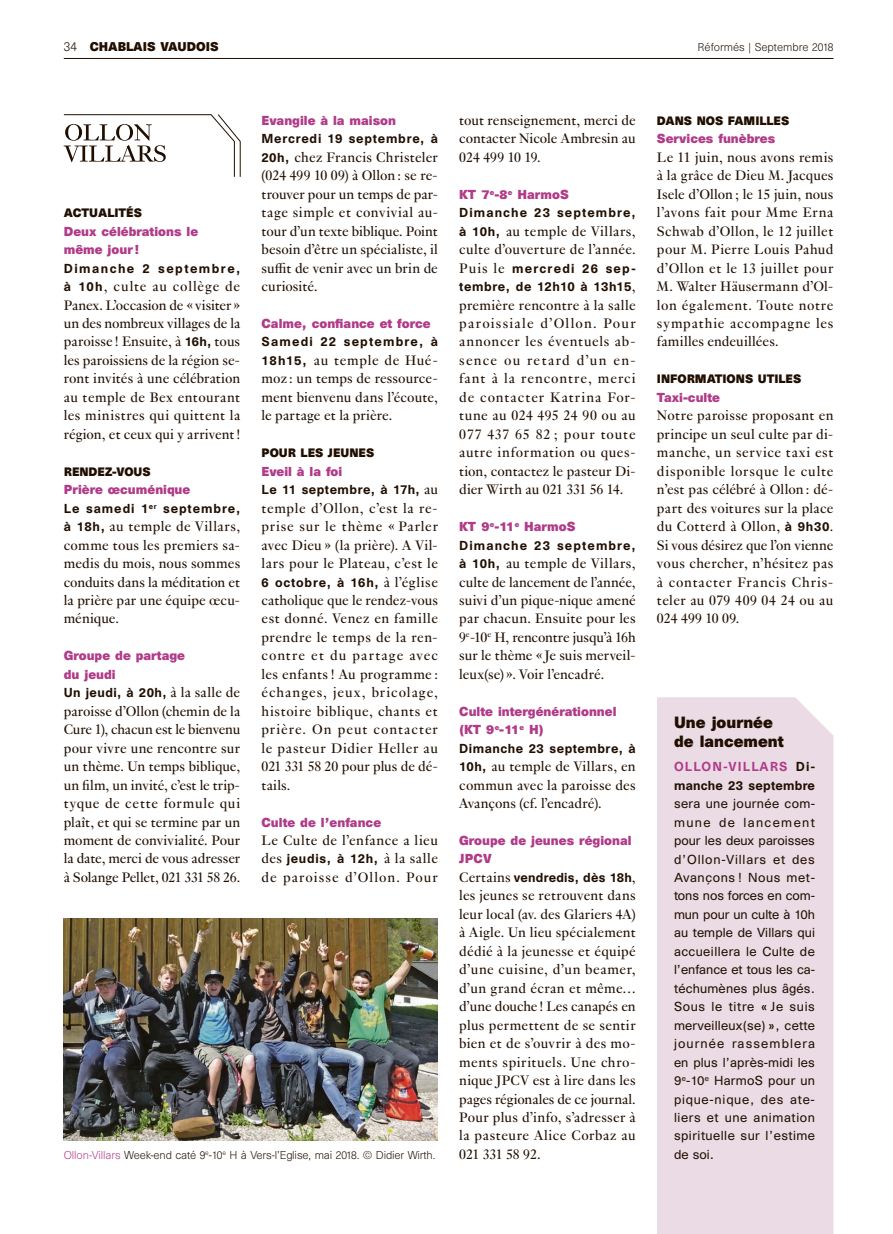
<style>
.page{position:relative;width:893px;height:1234px;background:#fff}
.page>*{position:absolute;margin:0;border:0;box-sizing:border-box;transform-origin:0 0}
.t1{font:15px/18.5px "Genath";letter-spacing:.015em;color:#200e00;text-align:justify}
.t2{font:15px "Genath";letter-spacing:.035em;color:#200e00}
.t3{font:15px "Genath";letter-spacing:.065em;color:#200e00}
.t4{font:700 15px/18.5px "Unica SB";color:#200e00}
.t5{font:12px/18.5px "Unica SB";letter-spacing:.04em;color:#200e00;text-align:justify}
.t6{font:700 12px/18.5px "Unica SB";color:#b03b88}
.t7{font:500 12px/18.5px "Unica SB";letter-spacing:.08em;color:#200e00}
.t8{font:500 12px/18.5px "Unica SB";letter-spacing:.055em;color:#200e00}
.t9{font:500 12px/18.5px "Unica SB";letter-spacing:.02em;color:#200e00}
.t10{font:500 12px/18.5px "Unica SB";letter-spacing:.045em;color:#200e00}
.t11{font:500 12px "Unica SB";letter-spacing:.06em;color:#200e00}
.t12{font:500 12px "Unica SB";letter-spacing:.125em;color:#200e00}
.t13{font:500 12px "Unica SB";letter-spacing:.1em;color:#200e00}
.t14{font:700 11.7px "Unica SB";color:#200e00}
.t15{font:700 11.25px "Unica SB";color:#200e00}
.t16{font:300 10.5px "Unica SB";letter-spacing:-.01em;color:#200e00}
.s1{font-weight:300;font-size:12px}
.s2{font-weight:700;color:#b03b88}
.s3{font-family:"Unica SB";font-weight:500;font-size:12px}
.s4{font-family:"Genath";font-weight:400;font-size:15px}
.s5{font-weight:500;color:#200e00}
.s6{font-family:"Genath";font-weight:400;font-size:15px;color:#200e00}
.s7{color:#b03b88}
</style>
<div class="page">
<svg style="left:63px;top:114px;width:178px;height:63px"></svg>
<div style="left:657px;top:697px;width:176px;height:536px;background:#eadbe4"></div>
<img style="left:64px;top:918px;width:374px;height:222px">
<hr style="left:64px;top:58px;width:769px;height:1px;background:#200e00">
<p class="t14" style="left:64px;top:39px;width:156px"><span class="s1">34</span> CHABLAIS VAUDOIS</p>
<p class="t16" style="left:698px;top:41px;width:137px">Réformés | Septembre 2018</p>
<p class="t1" style="left:459px;top:110px;width:178px">tout renseignement, merci de contacter Nicole Ambresin au 024 499 10 19.</p>
<p class="t7" style="left:459px;top:186px;width:178px"><span class="s2">KT 7</span><sup>e</sup><span class="s2">-8</span><sup>e</sup> <span class="s2">HarmoS<br></span>Dimanche 23 septembre,</p>
<p class="t1" style="left:459px;top:220px;width:178px"><span class="s3">à 10h,</span> au temple de Villars, culte d’ouverture de l’année.</p>
<p class="t8" style="left:459px;top:260px;width:178px"><span class="s4">Puis le</span> mercredi 26 sep&shy;tembre, de 12h10 à 13h15<span class="s4">,</span></p>
<p class="t1" style="left:459px;top:294px;width:178px">première rencontre à la salle paroissiale d’Ollon. Pour annoncer les éventuels ab&shy;sence ou retard d’un en&shy;fant à la rencontre, merci de contacter Katrina For&shy;tune au 024 495 24 90 ou au 077 437 65 82 ; pour toute autre information ou ques&shy;tion, contactez le pasteur Di&shy;dier Wirth au 021 331 56 14.</p>
<p class="t7" style="left:459px;top:518px;width:178px"><span class="s2">KT 9</span><sup>e</sup><span class="s2">-11</span><sup>e</sup> <span class="s2">HarmoS<br></span>Dimanche 23 septembre,</p>
<p class="t1" style="left:459px;top:553px;width:178px"><span class="s3">à 10h,</span> au temple de Villars, culte de lancement de l’année, suivi d’un pique-nique amené par chacun. Ensuite pour les 9<sup>e</sup>-10<sup>e</sup> H, rencontre jusqu’à 16h sur le thème « Je suis merveil&shy;leux(se) ». Voir l’encadré.</p>
<p class="t6" style="left:459px;top:703px;width:178px">Culte intergénérationnel (KT 9<sup>e</sup>-11<sup>e</sup> H)<br><span class="s5">Dimanche 23 septembre, à</span></p>
<p class="t1" style="left:459px;top:756px;width:178px"><span class="s3">10h,</span> au temple de Villars, en commun avec la paroisse des Avançons (cf. l’encadré).</p>
<p class="t6" style="left:459px;top:832px;width:178px">Groupe de jeunes régional<br>JPCV<br><span class="s6">Certains</span> <span class="s5">vendredis, dès 18h</span><span class="s6">,</span></p>
<p class="t1" style="left:459px;top:885px;width:178px">les jeunes se retrouvent dans leur local (av. des Glariers 4A) à Aigle. Un lieu spécialement dédié à la jeunesse et équipé d’une cuisine, d’un beamer, d’un grand écran et même… d’une douche ! Les canapés en plus permettent de se sentir bien et de s’ouvrir à des mo&shy;ments spirituels. Une chro&shy;nique JPCV est à lire dans les pages régionales de ce journal.<br>Pour plus d’info, s’adresser à la pasteure Alice Corbaz au 021 331 58 92.</p>
<p class="t6" style="left:261px;top:112px;width:136px">Evangile à la maison</p>
<p class="t7" style="left:261px;top:130px;width:178px">Mercredi 19 septembre, à</p>
<p class="t1" style="left:261px;top:147px;width:178px"><span class="s3">20h,</span> chez Francis Christeler (024 499 10 09) à Ollon : se re&shy;trouver pour un temps de par&shy;tage simple et convivial au&shy;tour d’un texte biblique. Point besoin d’être un spécialiste, il suffit de venir avec un brin de curiosité.</p>
<p class="t6" style="left:261px;top:315px;width:171px">Calme, confiance et force</p>
<p class="t13" style="left:261px;top:334px;width:178px">Samedi 22 septembre, à</p>
<p class="t1" style="left:261px;top:350px;width:178px"><span class="s3">18h15,</span> au temple de Hué&shy;moz : un temps de ressource&shy;ment bienvenu dans l’écoute, le partage et la prière.</p>
<p class="t15" style="left:261px;top:446px;width:114px">POUR LES JEUNES</p>
<p class="t10" style="left:261px;top:463px;width:178px"><span class="s2">Eveil à la foi<br></span>Le 11 septembre, à 17h, <span class="s4">au</span></p>
<p class="t1" style="left:261px;top:497px;width:178px">temple d’Ollon, c’est la re&shy;prise sur le thème « Parler avec Dieu » (la prière). A Vil&shy;lars pour le Plateau, c’est le</p>
<p class="t7" style="left:261px;top:573px;width:178px">6 octobre, à 16h, <span class="s4">à l’église</span></p>
<p class="t1" style="left:261px;top:589px;width:178px">catholique que le rendez-vous est donné. Venez en famille prendre le temps de la ren&shy;contre et du partage avec les enfants ! Au programme : échanges, jeux, bricolage, histoire biblique, chants et prière. On peut contacter le pasteur Didier Heller au 021 331 58 20 pour plus de dé&shy;tails.</p>
<p class="t6" style="left:261px;top:813px;width:121px">Culte de l’enfance</p>
<p class="t2" style="left:261px;top:829px;width:178px">Le Culte de l’enfance a lieu</p>
<p class="t11" style="left:261px;top:851px;width:178px"><span class="s4">des</span> jeudis, à 12h, <span class="s4">à la salle</span></p>
<p class="t3" style="left:261px;top:866px;width:178px">de paroisse d’Ollon. Pour</p>
<p class="t15" style="left:657px;top:114px;width:134px">DANS NOS FAMILLES</p>
<p class="t6" style="left:657px;top:131px;width:120px">Services funèbres</p>
<p class="t1" style="left:657px;top:147px;width:178px">Le 11 juin, nous avons remis à la grâce de Dieu M. Jacques Isele d’Ollon ; le 15 juin, nous l’avons fait pour Mme Erna Schwab d’Ollon, le 12 juillet pour M. Pierre Louis Pahud d’Ollon et le 13 juillet pour M. Walter Häusermann d’Ol&shy;lon également. Toute notre sympathie accompagne les familles endeuillées.</p>
<p class="t15" style="left:657px;top:372px;width:146px">INFORMATIONS UTILES</p>
<p class="t6" style="left:657px;top:389px;width:65px">Taxi-culte</p>
<p class="t1" style="left:657px;top:405px;width:178px">Notre paroisse proposant en principe un seul culte par di&shy;manche, un service taxi est disponible lorsque le culte n’est pas célébré à Ollon : dé&shy;part des voitures sur la place du Cotterd à Ollon, <span class="s3">à 9h30</span>.<br>Si vous désirez que l’on vienne vous chercher, n’hésitez pas à contacter Francis Chris&shy;teler au 079 409 04 24 ou au 024 499 10 09.</p>
<p class="t15" style="left:64px;top:206px;width:80px">ACTUALITÉS</p>
<p class="t6" style="left:64px;top:223px;width:136px">Deux célébrations le même jour !</p>
<p class="t12" style="left:64px;top:260px;width:178px">Dimanche 2 septembre,</p>
<p class="t1" style="left:64px;top:276px;width:178px"><span class="s3">à 10h</span>, culte au collège de Panex. L’occasion de « visiter » un des nombreux villages de la paroisse ! Ensuite, à <span class="s3">16h,</span> tous les paroissiens de la région se&shy;ront invités à une célébration au temple de Bex entourant les ministres qui quittent la région, et ceux qui y arrivent !</p>
<p class="t15" style="left:64px;top:464px;width:88px">RENDEZ-VOUS</p>
<p class="t7" style="left:64px;top:481px;width:178px"><span class="s2">Prière œcuménique<br></span>Le samedi 1<sup>er</sup> septembre,</p>
<p class="t1" style="left:64px;top:516px;width:178px"><span class="s3">à 18h,</span> au temple de Villars, comme tous les premiers sa&shy;medis du mois, nous sommes conduits dans la méditation et la prière par une équipe œcu&shy;ménique.</p>
<p class="t6" style="left:64px;top:647px;width:178px">Groupe de partage<br>du jeudi<br><span class="s5">Un jeudi, à 20h,</span> <span class="s6">à la salle de</span></p>
<p class="t1" style="left:64px;top:700px;width:178px">paroisse d’Ollon (chemin de la Cure 1), chacun est le bienvenu pour vivre une rencontre sur un thème. Un temps biblique, un film, un invité, c’est le trip&shy;tyque de cette formule qui plaît, et qui se termine par un moment de convivialité. Pour la date, merci de vous adresser à Solange Pellet, 021 331 58 26.</p>
<p class="t4" style="left:674px;top:714px;width:111px">Une journée de lancement</p>
<p class="t9" style="left:674px;top:758px;width:143px"><span class="s7">OLLON-VILLARS</span> Di&shy;manche 23 septembre</p>
<p class="t5" style="left:674px;top:794px;width:143px">sera une journée com&shy;mune de lancement pour les deux paroisses d’Ollon-Villars et des Avançons ! Nous met&shy;tons nos forces en com&shy;mun pour un culte à 10h au temple de Villars qui accueillera le Culte de l’enfance et tous les ca&shy;téchumènes plus âgés.<br>Sous le titre « Je suis merveilleux(se) », cette journée rassemblera en plus l’après-midi les 9<sup>e</sup>-10<sup>e</sup> HarmoS pour un pique-nique, des ate&shy;liers et une animation spirituelle sur l’estime</p>
<p class="t16" style="left:64px;top:1148px;width:373px"><span class="s7">Ollon-Villars</span> Week-end caté 9<sup>e</sup>-10<sup>e</sup> H à Vers-l’Eglise, mai 2018. © Didier Wirth.</p>
<p class="t5" style="left:674px;top:1145px;width:42px">de soi.</p>
</div>
